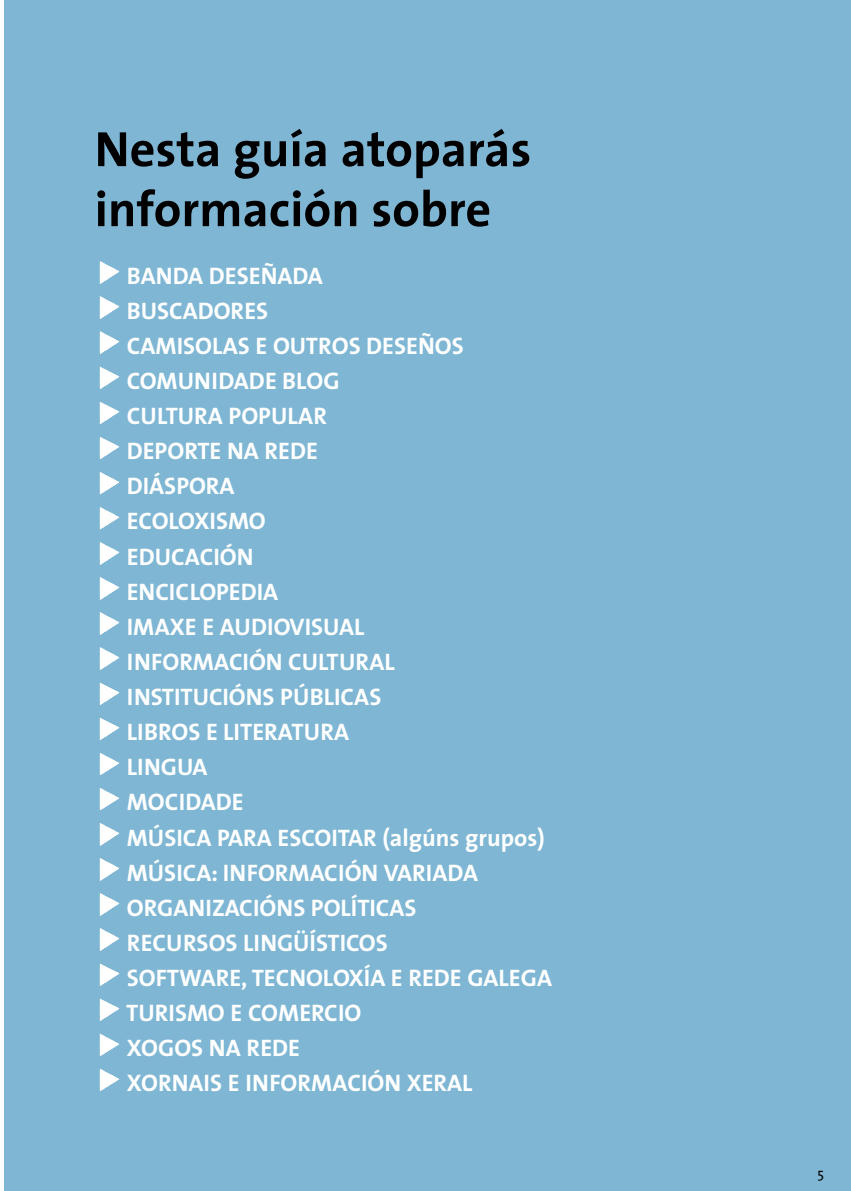
<style>
.page{position:relative;width:851px;height:1191px;background:#fff}
.page>*{position:absolute;margin:0;border:0;box-sizing:border-box;transform-origin:0 0}
.t1{font:700 50px/60px "The Sans";color:#000}
.t2{font:700 24px/35px "The Sans";color:#fff}
.t3{font:14px "The Sans";color:#000}
</style>
<div class="page">
<div style="left:4px;top:0;width:846px;height:1190px;background:#7eb6d3"></div>
<svg style="left:100px;top:1068px;width:19px;height:23px"></svg>
<svg style="left:100px;top:1033px;width:19px;height:23px"></svg>
<svg style="left:100px;top:998px;width:19px;height:22px"></svg>
<svg style="left:100px;top:963px;width:19px;height:22px"></svg>
<svg style="left:100px;top:928px;width:19px;height:22px"></svg>
<svg style="left:100px;top:893px;width:19px;height:22px"></svg>
<svg style="left:100px;top:858px;width:19px;height:22px"></svg>
<svg style="left:100px;top:823px;width:19px;height:22px"></svg>
<svg style="left:100px;top:788px;width:19px;height:22px"></svg>
<svg style="left:100px;top:753px;width:19px;height:22px"></svg>
<svg style="left:100px;top:718px;width:19px;height:22px"></svg>
<svg style="left:100px;top:683px;width:19px;height:22px"></svg>
<svg style="left:100px;top:647px;width:19px;height:23px"></svg>
<svg style="left:100px;top:612px;width:19px;height:23px"></svg>
<svg style="left:100px;top:577px;width:19px;height:23px"></svg>
<svg style="left:100px;top:542px;width:19px;height:22px"></svg>
<svg style="left:100px;top:507px;width:19px;height:22px"></svg>
<svg style="left:100px;top:472px;width:19px;height:22px"></svg>
<svg style="left:100px;top:437px;width:19px;height:22px"></svg>
<svg style="left:100px;top:402px;width:19px;height:22px"></svg>
<svg style="left:100px;top:367px;width:19px;height:22px"></svg>
<svg style="left:100px;top:331px;width:19px;height:23px"></svg>
<svg style="left:100px;top:296px;width:19px;height:23px"></svg>
<svg style="left:100px;top:261px;width:19px;height:23px"></svg>
<h1 class="t1" style="left:95px;top:124px;width:438px">Nesta guía atoparás información sobre</h1>
<p class="t2" style="left:126px;top:260px;width:427px">BANDA DESEÑADA<br>BUSCADORES<br>CAMISOLAS E OUTROS DESEÑOS<br>COMUNIDADE BLOG<br>CULTURA POPULAR<br>DEPORTE NA REDE<br>DIÁSPORA<br>ECOLOXISMO<br>EDUCACIÓN<br>ENCICLOPEDIA<br>IMAXE E AUDIOVISUAL<br>INFORMACIÓN CULTURAL<br>INSTITUCIÓNS PÚBLICAS<br>LIBROS E LITERATURA<br>LINGUA<br>MOCIDADE<br>MÚSICA PARA ESCOITAR (algúns grupos)<br>MÚSICA: INFORMACIÓN VARIADA<br>ORGANIZACIÓNS POLÍTICAS<br>RECURSOS LINGÜÍSTICOS<br>SOFTWARE, TECNOLOXÍA E REDE GALEGA<br>TURISMO E COMERCIO<br>XOGOS NA REDE<br>XORNAIS E INFORMACIÓN XERAL</p>
<p class="t3" style="left:817px;top:1167px;width:8px">5</p>
</div>
